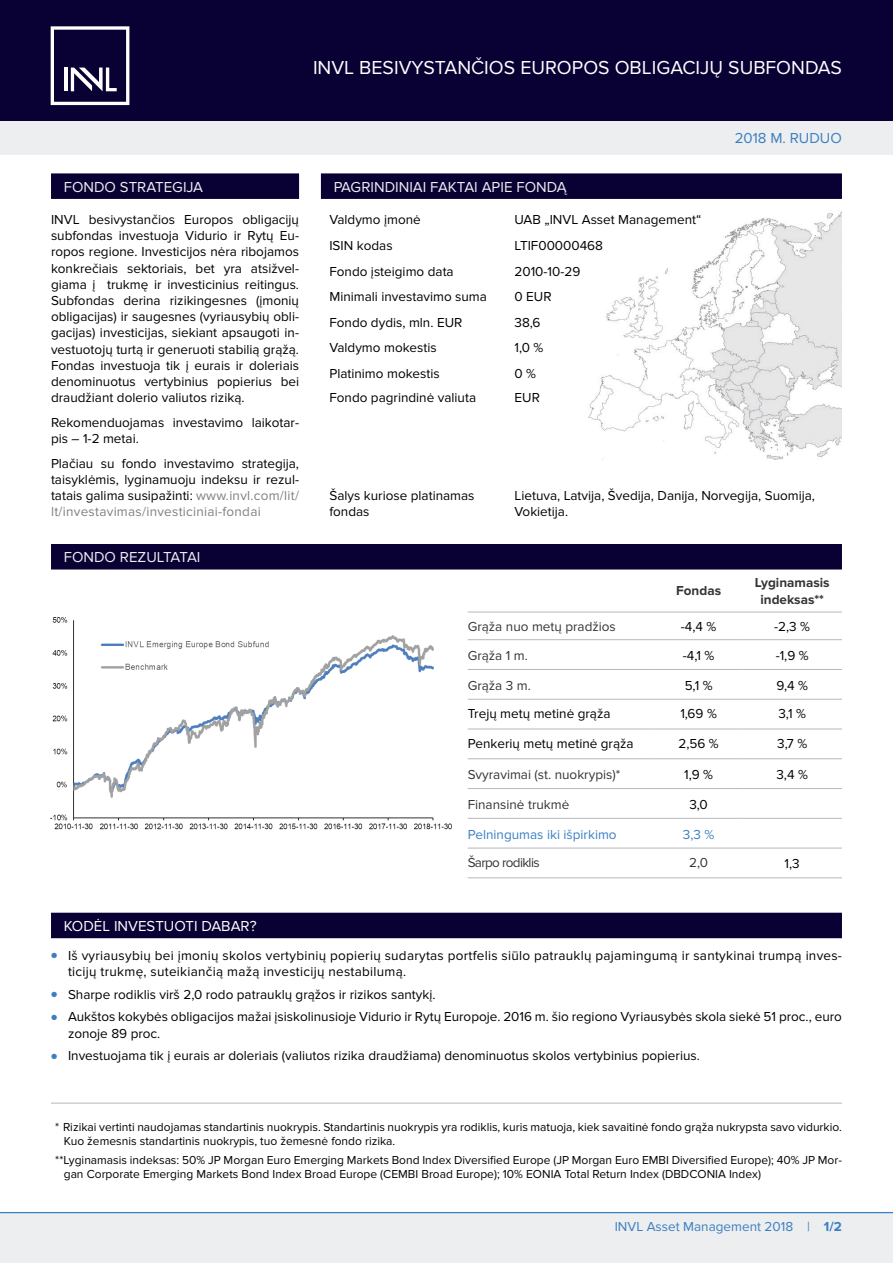
<style>
.page{position:relative;width:893px;height:1263px;background:#fff}
.page>*{position:absolute;margin:0;border:0;box-sizing:border-box;transform-origin:0 0}
.t1{font:19.5px "Proxima Nova";color:#fff}
.antraste_4_-_MĖLYNA{font:15px "Proxima Nova";color:#eceeef}
.antraste_2{font:15px "Proxima Nova";color:#fff}
.t2{font:15px "Proxima Nova";color:#3b7fc2}
.textas_justify{font:13.5px/16.2px "Proxima Nova";color:#000}
.textas_justify-2{font:13.5px/16.2px "Proxima Nova";letter-spacing:.02em;color:#000}
.t3{font:13.5px "Proxima Nova";color:#353437}
.t4{font:13.5px "Proxima Nova";color:#3b7fc2}
.t5{font:700 13.5px/16.2px "Proxima Nova";color:#353437;text-align:center}
.t6{font:13.5px "Proxima Nova";letter-spacing:-.05em;color:#353437}
.t7{font:12px/14.4px "Proxima Nova";color:#000}
.s1{color:#807f83}
.s2{font-weight:300;font-size:9px;color:#3b7fc2}
.s3{font-weight:700}
</style>
<div class="page">
<div style="left:0;top:117px;width:893px;height:37px;background:#eceeef"></div>
<div style="left:0;top:0;width:893px;height:120px;background:#090034"></div>
<div style="left:0;top:1212px;width:893px;height:51px;background:#eceeef"></div>
<hr style="left:0;top:1212px;width:893px;height:1px;background:#3b7fc2">
<svg style="left:51px;top:26px;width:78px;height:79px"></svg>
<img style="left:588px;top:211px;width:254px;height:248px">
<div style="left:51px;top:173px;width:248px;height:26px;background:#090034"></div>
<div style="left:321px;top:173px;width:521px;height:26px;background:#090034"></div>
<div style="left:51px;top:544px;width:791px;height:25px;background:#090034"></div>
<hr style="left:468px;top:612px;width:187px;height:1px;background:#b6b7bb">
<hr style="left:655px;top:612px;width:87px;height:1px;background:#b6b7bb">
<hr style="left:742px;top:612px;width:100px;height:1px;background:#b6b7bb">
<hr style="left:468px;top:639px;width:187px;height:1px;background:#b6b7bb">
<hr style="left:655px;top:639px;width:87px;height:1px;background:#b6b7bb">
<hr style="left:742px;top:639px;width:100px;height:1px;background:#b6b7bb">
<hr style="left:468px;top:669px;width:187px;height:1px;background:#b6b7bb">
<hr style="left:655px;top:669px;width:87px;height:1px;background:#b6b7bb">
<hr style="left:742px;top:669px;width:100px;height:1px;background:#b6b7bb">
<hr style="left:468px;top:699px;width:187px;height:1px;background:#b6b7bb">
<hr style="left:655px;top:699px;width:87px;height:1px;background:#b6b7bb">
<hr style="left:742px;top:699px;width:100px;height:1px;background:#b6b7bb">
<hr style="left:468px;top:729px;width:187px;height:1px;background:#b6b7bb">
<hr style="left:655px;top:729px;width:87px;height:1px;background:#b6b7bb">
<hr style="left:742px;top:729px;width:100px;height:1px;background:#b6b7bb">
<hr style="left:468px;top:758px;width:187px;height:1px;background:#b6b7bb">
<hr style="left:655px;top:758px;width:87px;height:1px;background:#b6b7bb">
<hr style="left:742px;top:758px;width:100px;height:1px;background:#b6b7bb">
<hr style="left:468px;top:788px;width:187px;height:1px;background:#b6b7bb">
<hr style="left:655px;top:788px;width:87px;height:1px;background:#b6b7bb">
<hr style="left:742px;top:788px;width:100px;height:1px;background:#b6b7bb">
<hr style="left:468px;top:818px;width:187px;height:1px;background:#b6b7bb">
<hr style="left:655px;top:818px;width:87px;height:1px;background:#b6b7bb">
<hr style="left:742px;top:818px;width:100px;height:1px;background:#b6b7bb">
<hr style="left:468px;top:848px;width:187px;height:1px;background:#b6b7bb">
<hr style="left:655px;top:848px;width:87px;height:1px;background:#b6b7bb">
<hr style="left:742px;top:848px;width:100px;height:1px;background:#b6b7bb">
<hr style="left:468px;top:877px;width:187px;height:1px;background:#b6b7bb">
<hr style="left:655px;top:877px;width:87px;height:1px;background:#b6b7bb">
<hr style="left:742px;top:877px;width:100px;height:1px;background:#b6b7bb">
<div style="left:51px;top:913px;width:791px;height:25px;background:#090034"></div>
<hr style="left:51px;top:1103px;width:791px;height:1px;background:#b6b7bb">
<img style="left:50px;top:617px;width:402px;height:213px">
<p class="t1" style="left:313px;top:56px;width:530px">INVL BESIVYSTANČIOS EUROPOS OBLIGACIJŲ SUBFONDAS</p>
<p class="antraste_4_-_MĖLYNA" style="left:64px;top:178px;width:141px">FONDO STRATEGIJA</p>
<p class="antraste_4_-_MĖLYNA" style="left:334px;top:178px;width:234px">PAGRINDINIAI FAKTAI APIE FONDĄ</p>
<p class="t2" style="left:735px;top:130px;width:109px">2018 M. RUDUO</p>
<p class="textas_justify" style="left:51px;top:212px;width:250px;text-align:justify">INVL besivystančios Europos obligacijų subfondas investuoja Vidurio ir Rytų Eu&shy;ropos regione. Investicijos nėra ribojamos konkrečiais sektoriais, bet yra atsižvel&shy;giama į trukmę ir investicinius reitingus.<br>Subfondas derina rizikingesnes (įmonių obligacijas) ir saugesnes (vyriausybių obli&shy;gacijas) investicijas, siekiant apsaugoti in&shy;vestuotojų turtą ir generuoti stabilią grąžą.<br>Fondas investuoja tik į eurais ir doleriais denominuotus vertybinius popierius bei draudžiant dolerio valiutos riziką.</p>
<p class="textas_justify" style="left:51px;top:415px;width:250px">Rekomenduojamas investavimo laikotar&shy;pis – 1-2 metai.</p>
<p class="textas_justify" style="left:51px;top:455px;width:250px;text-align:justify">Plačiau su fondo investavimo strategija, taisyklėmis, lyginamuoju indeksu ir rezul&shy;tatais galima susipažinti: <span class="s1">www.invl.com/lit/ lt/investavimas/investiciniai-fondai</span></p>
<p class="antraste_4_-_MĖLYNA" style="left:64px;top:549px;width:138px">FONDO REZULTATAI</p>
<p class="textas_justify" style="left:329px;top:212px;width:93px">Valdymo įmonė</p>
<p class="textas_justify" style="left:514px;top:212px;width:188px">UAB „INVL Asset Management“</p>
<p class="textas_justify" style="left:329px;top:238px;width:65px">ISIN kodas</p>
<p class="textas_justify" style="left:514px;top:238px;width:90px">LTIF00000468</p>
<p class="textas_justify" style="left:329px;top:263px;width:126px">Fondo įsteigimo data</p>
<p class="textas_justify" style="left:514px;top:263px;width:67px">2010-10-29</p>
<p class="textas_justify" style="left:329px;top:289px;width:159px">Minimali investavimo suma</p>
<p class="textas_justify" style="left:514px;top:289px;width:39px">0 EUR</p>
<p class="textas_justify" style="left:329px;top:314px;width:134px">Fondo dydis, mln. EUR</p>
<p class="textas_justify" style="left:514px;top:314px;width:28px">38,6</p>
<p class="textas_justify" style="left:329px;top:340px;width:109px">Valdymo mokestis</p>
<p class="textas_justify" style="left:514px;top:340px;width:30px">1,0 %</p>
<p class="textas_justify" style="left:329px;top:365px;width:112px">Platinimo mokestis</p>
<p class="textas_justify" style="left:514px;top:365px;width:23px">0 %</p>
<p class="textas_justify" style="left:329px;top:389px;width:148px">Fondo pagrindinė valiuta</p>
<p class="textas_justify" style="left:514px;top:389px;width:27px">EUR</p>
<p class="textas_justify" style="left:329px;top:487px;width:147px">Šalys kuriose platinamas fondas</p>
<p class="textas_justify" style="left:514px;top:487px;width:302px">Lietuva, Latvija, Švedija, Danija, Norvegija, Suomija,<br>Vokietija.</p>
<p class="t5" style="left:676px;top:583px;width:46px">Fondas</p>
<p class="t5" style="left:755px;top:575px;width:76px">Lyginamasis indeksas**</p>
<p class="t3" style="left:468px;top:619px;width:150px">Grąža nuo metų pradžios</p>
<p class="textas_justify" style="left:681px;top:619px;width:37px">-4,4 %</p>
<p class="textas_justify" style="left:774px;top:619px;width:37px">-2,3 %</p>
<p class="t3" style="left:468px;top:648px;width:62px">Grąža 1 m.</p>
<p class="textas_justify" style="left:683px;top:647px;width:33px">-4,1 %</p>
<p class="textas_justify" style="left:776px;top:647px;width:35px">-1,9 %</p>
<p class="t3" style="left:468px;top:677px;width:65px">Grąža 3 m.</p>
<p class="textas_justify" style="left:685px;top:677px;width:29px">5,1 %</p>
<p class="textas_justify" style="left:776px;top:677px;width:33px">9,4 %</p>
<p class="textas_justify" style="left:468px;top:705px;width:144px">Trejų metų metinė grąža</p>
<p class="textas_justify" style="left:680px;top:705px;width:38px">1,69 %</p>
<p class="textas_justify" style="left:778px;top:705px;width:29px">3,1 %</p>
<p class="textas_justify" style="left:468px;top:735px;width:167px">Penkerių metų metinė grąža</p>
<p class="textas_justify" style="left:678px;top:735px;width:42px">2,56 %</p>
<p class="textas_justify" style="left:777px;top:735px;width:32px">3,7 %</p>
<p class="t3" style="left:468px;top:767px;width:154px">Svyravimai (st. nuokrypis)*</p>
<p class="textas_justify" style="left:684px;top:767px;width:31px">1,9 %</p>
<p class="textas_justify" style="left:776px;top:767px;width:33px">3,4 %</p>
<p class="t3" style="left:468px;top:796px;width:103px">Finansinė trukmė</p>
<p class="textas_justify" style="left:689px;top:796px;width:20px">3,0</p>
<p class="t4" style="left:468px;top:826px;width:150px">Pelningumas iki išpirkimo</p>
<p class="t4" style="left:683px;top:826px;width:33px">3,3 %</p>
<p class="t6" style="left:468px;top:854px;width:73px">Šarpo rodiklis</p>
<p class="t3" style="left:689px;top:854px;width:20px">2,0</p>
<p class="textas_justify" style="left:785px;top:856px;width:17px">1,3</p>
<p class="antraste_2" style="left:64px;top:917px;width:194px">KODĖL INVESTUOTI DABAR?</p>
<p class="textas_justify-2" style="left:68px;top:947px;width:775px;text-indent:-17px"><span class="s2">●</span> Iš vyriausybių bei įmonių skolos vertybinių popierių sudarytas portfelis siūlo patrauklų pajamingumą ir santykinai trumpą inves&shy;ticijų trukmę, suteikiančią mažą investicijų nestabilumą.</p>
<p class="textas_justify" style="left:51px;top:986px;width:386px"><span class="s2">●</span> Sharpe rodiklis virš 2,0 rodo patrauklų grąžos ir rizikos santykį.</p>
<p class="textas_justify" style="left:68px;top:1009px;width:775px;text-indent:-17px"><span class="s2">●</span> Aukštos kokybės obligacijos mažai įsiskolinusioje Vidurio ir Rytų Europoje. 2016 m. šio regiono Vyriausybės skola siekė 51 proc., euro zonoje 89 proc.</p>
<p class="textas_justify" style="left:51px;top:1048px;width:650px"><span class="s2">●</span> Investuojama tik į eurais ar doleriais (valiutos rizika draudžiama) denominuotus skolos vertybinius popierius.</p>
<p class="t7" style="left:64px;top:1119px;width:780px;text-indent:-9px">* Rizikai vertinti naudojamas standartinis nuokrypis. Standartinis nuokrypis yra rodiklis, kuris matuoja, kiek savaitinė fondo grąža nukrypsta savo vidurkio.<br>Kuo žemesnis standartinis nuokrypis, tuo žemesnė fondo rizika.</p>
<p class="t7" style="left:64px;top:1152px;width:780px;text-indent:-9px">**Lyginamasis indeksas: 50% JP Morgan Euro Emerging Markets Bond Index Diversified Europe (JP Morgan Euro EMBI Diversified Europe); 40% JP Mor&shy;gan Corporate Emerging Markets Bond Index Broad Europe (CEMBI Broad Europe); 10% EONIA Total Return Index (DBDCONIA Index)</p>
<p class="t4" style="left:615px;top:1219px;width:229px">INVL Asset Management 2018 | <span class="s3">1/2</span></p>
</div>
